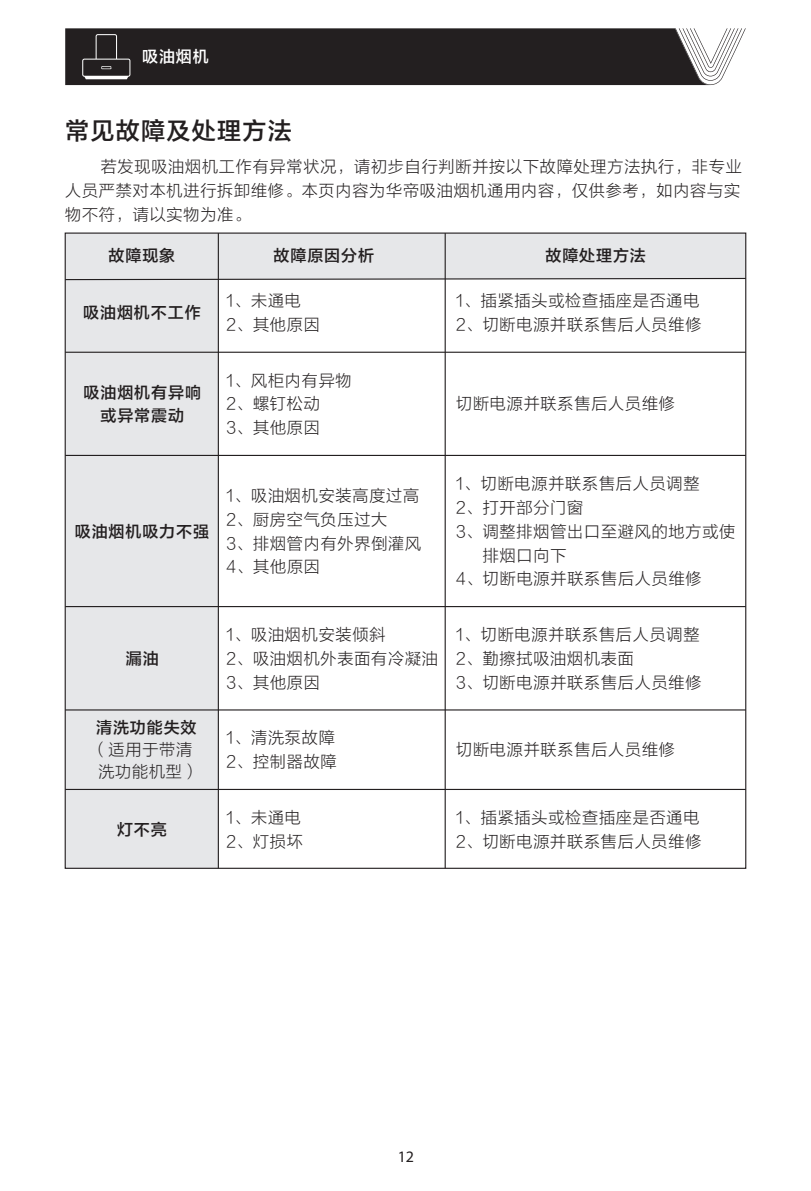
<style>
.page{position:relative;width:811px;height:1191px;background:#fff}
.page>*{position:absolute;margin:0;border:0;box-sizing:border-box;transform-origin:0 0}
.t1{font:24px "FZLTZHK GBK1 0";letter-spacing:.055em;color:#231f20}
.t2{font:16px/23.8px "FZLTXHJW GB1 0";letter-spacing:.055em;color:#231f20}
.t3{font:16px/23.8px "FZLTZHK GBK1 0";letter-spacing:.055em;color:#231f20;text-align:center}
.t4{font:16px "FZLTZHK GBK1 0";color:#fff}
.t5{font:16px "Myriad Pro";color:#231f20}
</style>
<div class="page">
<div style="left:65px;top:233px;width:153px;height:635px;background:#e6e7e9"></div>
<div style="left:65px;top:233px;width:681px;height:45px;background:#e6e7e9"></div>
<svg style="left:64px;top:277px;width:683px;height:4px"></svg>
<hr style="left:65px;top:352px;width:681px;height:1px;background:#231f20">
<hr style="left:65px;top:455px;width:681px;height:1px;background:#231f20">
<hr style="left:65px;top:606px;width:681px;height:1px;background:#231f20">
<hr style="left:218px;top:233px;width:1px;height:635px;background:#231f20">
<hr style="left:444px;top:233px;width:2px;height:635px;background:#231f20">
<hr style="left:65px;top:709px;width:681px;height:1px;background:#231f20">
<hr style="left:65px;top:789px;width:681px;height:1px;background:#231f20">
<svg style="left:65px;top:28px;width:681px;height:57px;background:#363233"></svg>
<p class="t4" style="left:142px;top:48px;width:68px">吸油烟机</p>
<h1 class="t1" style="left:65px;top:117px;width:228px">常见故障及处理方法</h1>
<p class="t2" style="left:65px;top:155px;width:678px;text-align:justify;text-indent:36px">若发现吸油烟机工作有异常状况，请初步自行判断并按以下故障处理方法执行，非专业人员严禁对本机进行拆卸维修。本页内容为华帝吸油烟机通用内容，仅供参考，如内容与实物不符，请以实物为准。</p>
<p class="t3" style="left:109px;top:244px;width:68px">故障现象</p>
<p class="t3" style="left:274px;top:244px;width:102px">故障原因分析</p>
<p class="t3" style="left:545px;top:244px;width:102px">故障处理方法</p>
<p class="t3" style="left:83px;top:301px;width:119px">吸油烟机不工作</p>
<p class="t2" style="left:226px;top:289px;width:95px">1、未通电<br>2、其他原因</p>
<p class="t2" style="left:456px;top:289px;width:247px">1、插紧插头或检查插座是否通电<br>2、切断电源并联系售后人员维修</p>
<p class="t3" style="left:84px;top:380px;width:119px">吸油烟机有异响或异常震动</p>
<p class="t2" style="left:226px;top:369px;width:127px">1、风柜内有异物<br>2、螺钉松动<br>3、其他原因</p>
<p class="t3" style="left:75px;top:519px;width:136px">吸油烟机吸力不强</p>
<p class="t2" style="left:226px;top:484px;width:196px">1、吸油烟机安装高度过高<br>2、厨房空气负压过大<br>3、排烟管内有外界倒灌风<br>4、其他原因</p>
<p class="t3" style="left:126px;top:647px;width:34px">漏油</p>
<p class="t2" style="left:226px;top:623px;width:213px">1、吸油烟机安装倾斜<br>2、吸油烟机外表面有冷凝油<br>3、其他原因</p>
<p class="t2" style="left:456px;top:393px;width:220px">切断电源并联系售后人员维修</p>
<p class="t2" style="left:456px;top:472px;width:245px">1、切断电源并联系售后人员调整</p>
<p class="t2" style="left:456px;top:496px;width:128px">2、打开部分门窗</p>
<p class="t2" style="left:456px;top:520px;width:280px">3、调整排烟管出口至避风的地方或使</p>
<p class="t2" style="left:483px;top:544px;width:85px">排烟口向下</p>
<p class="t2" style="left:456px;top:567px;width:247px">4、切断电源并联系售后人员维修</p>
<p class="t2" style="left:456px;top:623px;width:247px">1、切断电源并联系售后人员调整<br>2、勤擦拭吸油烟机表面<br>3、切断电源并联系售后人员维修</p>
<p class="t3" style="left:96px;top:716px;width:102px">清洗功能失效</p>
<p class="t2" style="left:92px;top:739px;width:109px;line-height:22px;text-align:center">（适用于带清洗功能机型）</p>
<p class="t2" style="left:226px;top:726px;width:112px">1、清洗泵故障<br>2、控制器故障</p>
<p class="t2" style="left:456px;top:738px;width:220px">切断电源并联系售后人员维修</p>
<p class="t3" style="left:117px;top:818px;width:51px">灯不亮</p>
<p class="t2" style="left:226px;top:806px;width:78px">1、未通电<br>2、灯损坏</p>
<p class="t2" style="left:456px;top:806px;width:247px">1、插紧插头或检查插座是否通电<br>2、切断电源并联系售后人员维修</p>
<p class="t5" style="left:398px;top:1150px;width:18px">12</p>
</div>
